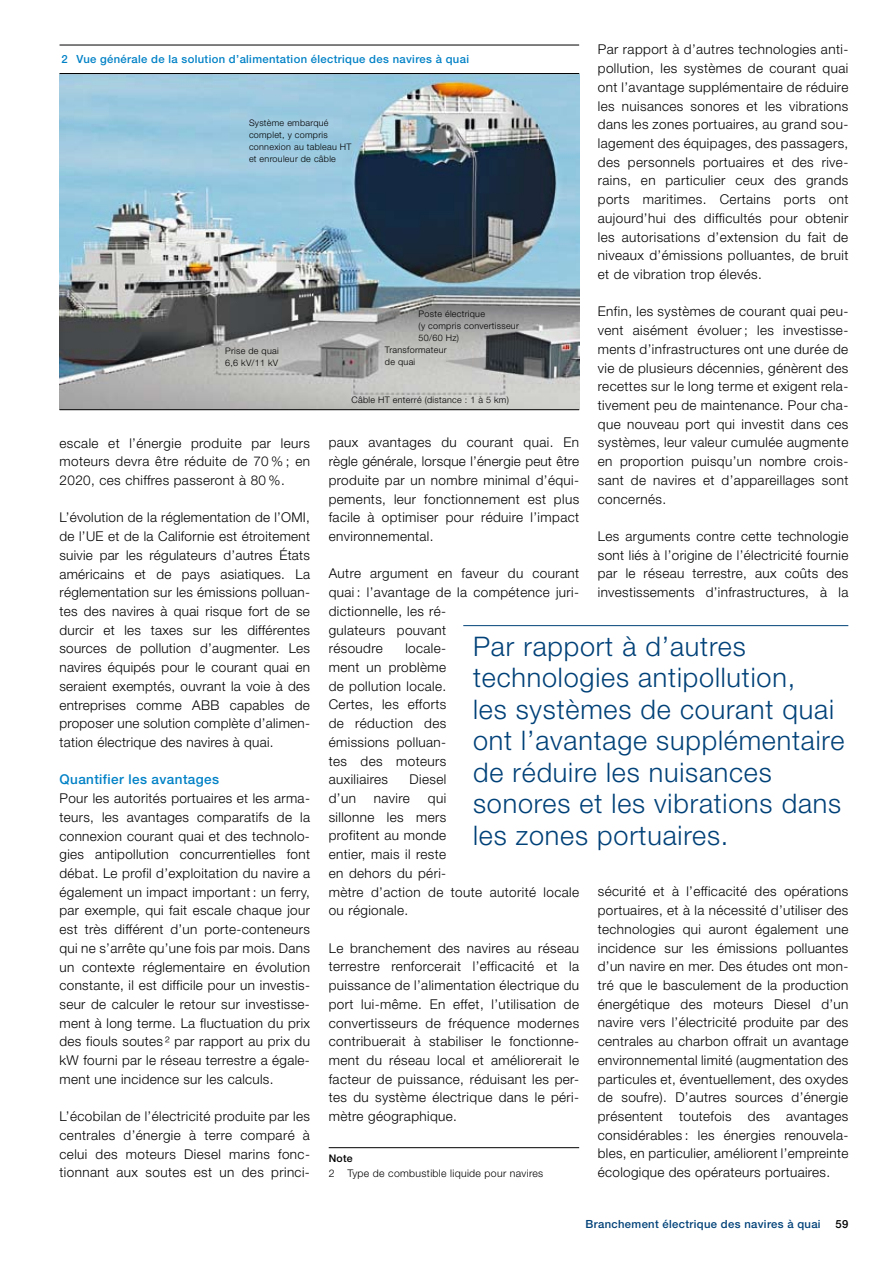
<style>
.page{position:relative;width:893px;height:1263px;background:#fff}
.page>*{position:absolute;margin:0;border:0;box-sizing:border-box;transform-origin:0 0}
.t1{font:300 27px/31.5px "Helvetica Neue";letter-spacing:.03em;color:#004178}
.t2{font:300 13.5px/18.8px "Helvetica Neue";letter-spacing:.03em;color:#000;text-align:justify}
.t3{font:500 13.5px "Helvetica Neue";letter-spacing:.03em;color:#0081c6}
.t4{font:500 11.25px "Helvetica Neue";letter-spacing:.03em;color:#0081c6}
.t5{font:500 11.25px "Helvetica Neue";letter-spacing:.03em;color:#004178}
.t6{font:500 11.25px "Helvetica Neue";color:#000}
.t7{font:300 10.5px "Helvetica Neue";letter-spacing:.03em;color:#000}
.t8{font:500 10.5px "Helvetica Neue";color:#000}
.t9{font:300 9px/12px "Helvetica Neue";letter-spacing:.03em;color:#000}
</style>
<div class="page">
<hr style="left:463px;top:625px;width:385px;height:1px;background:#004178">
<hr style="left:329px;top:1147px;width:250px;height:1px;background:#000">
<img style="left:60px;top:74px;width:519px;height:335px">
<hr style="left:60px;top:73px;width:519px;height:1px;background:#000">
<hr style="left:60px;top:409px;width:519px;height:1px;background:#000">
<hr style="left:60px;top:45px;width:519px;height:1px;background:#000">
<p class="t2" style="left:598px;top:40px;width:252px">Par rapport à d’autres technologies anti&shy;pollution, les systèmes de courant quai ont l’avantage supplémentaire de réduire les nuisances sonores et les vibrations dans les zones portuaires, au grand sou&shy;lagement des équipages, des passagers, des personnels portuaires et des rive&shy;rains, en particulier ceux des grands ports maritimes. Certains ports ont aujourd’hui des difficultés pour obtenir les autorisations d’extension du fait de niveaux d’émissions polluantes, de bruit et de vibration trop élevés.</p>
<p class="t2" style="left:598px;top:302px;width:252px">Enfin, les systèmes de courant quai peu&shy;vent aisément évoluer ; les investisse&shy;ments d’infrastructures ont une durée de vie de plusieurs décennies, génèrent des recettes sur le long terme et exigent rela&shy;tivement peu de maintenance. Pour cha&shy;que nouveau port qui investit dans ces systèmes, leur valeur cumulée augmente en proportion puisqu’un nombre crois&shy;sant de navires et d’appareillages sont concernés.</p>
<p class="t2" style="left:598px;top:526px;width:252px">Les arguments contre cette technologie sont liés à l’origine de l’électricité fournie par le réseau terrestre, aux coûts des investissements d’infrastructures, à la</p>
<p class="t4" style="left:62px;top:52px;width:409px">2 Vue générale de la solution d’alimentation électrique des navires à quai</p>
<p class="t9" style="left:249px;top:116px;width:104px">Système embarqué complet, y compris connexion au tableau HT et enrouleur de câble</p>
<p class="t9" style="left:419px;top:307px;width:102px">Poste électrique<br>(y compris convertisseur<br>50/60 Hz)</p>
<p class="t9" style="left:385px;top:344px;width:63px">Transformateur de quai</p>
<p class="t9" style="left:225px;top:344px;width:55px">Prise de quai<br>6,6 kV/11 kV</p>
<p class="t9" style="left:352px;top:394px;width:159px">Câble HT enterré (distance : 1 à 5 km)</p>
<p class="t2" style="left:60px;top:433px;width:252px">escale et l’énergie produite par leurs moteurs devra être réduite de 70 % ; en 2020, ces chiffres passeront à 80 %.</p>
<p class="t2" style="left:60px;top:508px;width:252px">L’évolution de la réglementation de l’OMI, de l’UE et de la Californie est étroitement suivie par les régulateurs d’autres États américains et de pays asiatiques. La réglementation sur les émissions polluan&shy;tes des navires à quai risque fort de se durcir et les taxes sur les différentes sources de pollution d’augmenter. Les navires équipés pour le courant quai en seraient exemptés, ouvrant la voie à des entreprises comme ABB capables de proposer une solution complète d’alimen&shy;tation électrique des navires à quai.</p>
<p class="t3" style="left:60px;top:771px;width:161px">Quantifier les avantages</p>
<p class="t2" style="left:60px;top:789px;width:252px">Pour les autorités portuaires et les arma&shy;teurs, les avantages comparatifs de la connexion courant quai et des technolo&shy;gies antipollution concurrentielles font débat. Le profil d’exploitation du navire a également un impact important : un ferry, par exemple, qui fait escale chaque jour est très différent d’un porte-conteneurs qui ne s’arrête qu’une fois par mois. Dans un contexte réglementaire en évolution constante, il est difficile pour un investis&shy;seur de calculer le retour sur investisse&shy;ment à long terme. La fluctuation du prix des fiouls soutes ² par rapport au prix du kW fourni par le réseau terrestre a égale&shy;ment une incidence sur les calculs.</p>
<p class="t2" style="left:60px;top:1107px;width:252px">L’écobilan de l’électricité produite par les centrales d’énergie à terre comparé à celui des moteurs Diesel marins fonc&shy;tionnant aux soutes est un des princi-</p>
<p class="t2" style="left:329px;top:433px;width:252px">paux avantages du courant quai. En règle générale, lorsque l’énergie peut être produite par un nombre minimal d’équi&shy;pements, leur fonctionnement est plus facile à optimiser pour réduire l’impact environnemental.</p>
<p class="t2" style="left:329px;top:564px;width:252px;text-align:left">Autre argument en faveur du courant quai : l’avantage de la compétence juri&shy;dictionnelle, les ré-<br>gulateurs pouvant<br>résoudre</p>
<h1 class="t1" style="left:473px;top:630px;width:373px">Par rapport à d’autres technologies antipollution,<br>les systèmes de courant quai ont l’avantage supplémentaire de réduire les nuisances sonores et les vibrations dans les zones portuaires.</h1>
<p class="t2" style="left:329px;top:639px;width:119px;text-indent:77px">locale&shy;ment un problème de pollution locale.<br>Certes, les efforts de réduction des émissions polluan&shy;tes des moteurs auxiliaires</p>
<p class="t2" style="left:409px;top:770px;width:38px">Diesel</p>
<p class="t2" style="left:329px;top:788px;width:252px;text-align:left;text-indent:99px">qui<br>sillonne les mers<br>profitent au monde<br>entier, mais il reste<br>en dehors du péri-<br>mètre d’action de toute autorité locale ou régionale.</p>
<p class="t2" style="left:329px;top:938px;width:252px">Le branchement des navires au réseau terrestre renforcerait l’efficacité et la puissance de l’alimentation électrique du port lui-même. En effet, l’utilisation de convertisseurs de fréquence modernes contribuerait à stabiliser le fonctionne&shy;ment du réseau local et améliorerait le facteur de puissance, réduisant les per&shy;tes du système électrique dans le péri&shy;mètre géographique.</p>
<p class="t2" style="left:329px;top:788px;width:29px">d’un</p>
<p class="t2" style="left:374px;top:788px;width:38px">navire</p>
<p class="t2" style="left:598px;top:882px;width:252px">sécurité et à l’efficacité des opérations portuaires, et à la nécessité d’utiliser des technologies qui auront également une incidence sur les émissions polluantes d’un navire en mer. Des études ont mon&shy;tré que le basculement de la production énergétique des moteurs Diesel d’un navire vers l’électricité produite par des centrales au charbon offrait un avantage environnemental limité (augmentation des particules et, éventuellement, des oxydes de soufre). D’autres sources d’énergie présentent toutefois des avantages considérables : les énergies renouvela&shy;bles, en particulier, améliorent l’empreinte écologique des opérateurs portuaires.</p>
<p class="t8" style="left:329px;top:1152px;width:26px">Note</p>
<p class="t7" style="left:329px;top:1167px;width:216px">2 Type de combustible liquide pour navires</p>
<p class="t5" style="left:586px;top:1217px;width:237px">Branchement électrique des navires à quai</p>
<p class="t6" style="left:835px;top:1217px;width:14px">59</p>
</div>
